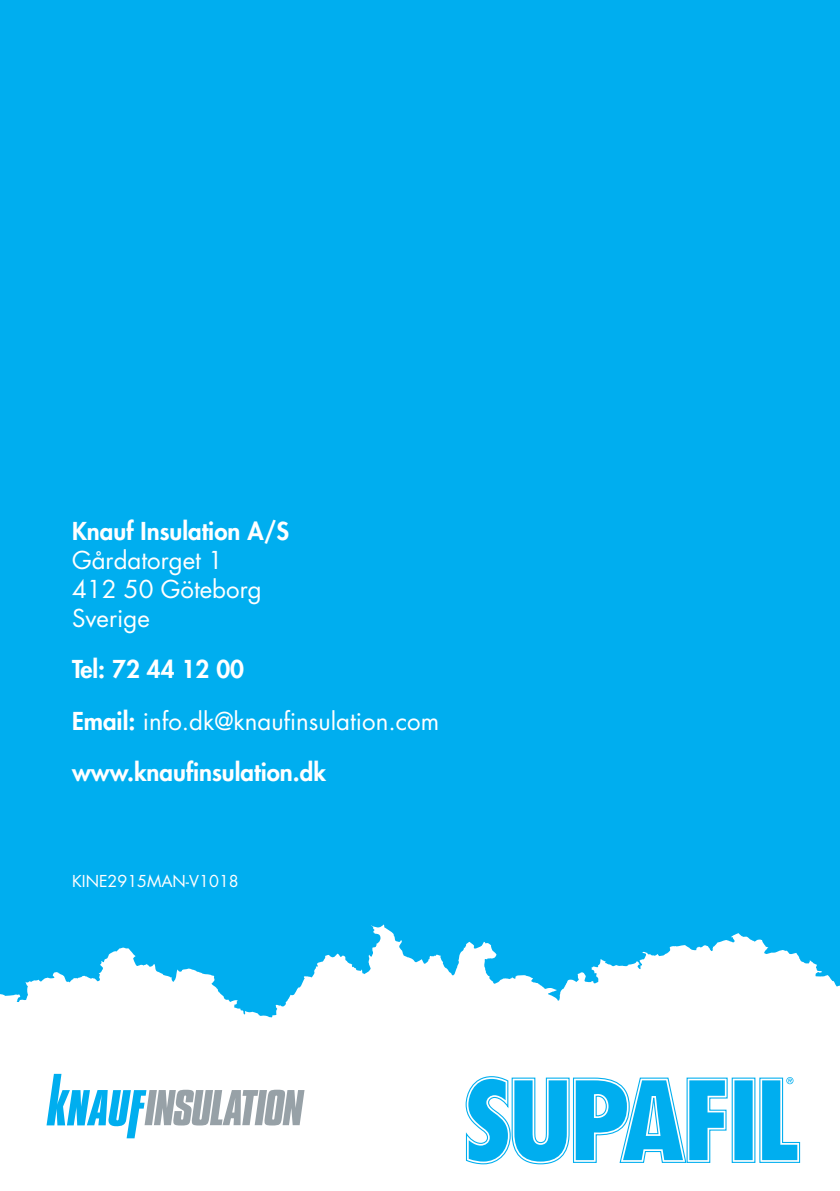
<style>
.page{position:relative;width:840px;height:1191px;background:#fff}
.page>*{position:absolute;margin:0;border:0;box-sizing:border-box;transform-origin:0 0}
.t1{font:800 24px/51.4px "Futura Std";color:#fff}
.t2{font:24px/28.8px "Futura Std";color:#fff}
.t3{font:16px "Futura Std";color:#fff}
.s1{font-weight:400}
</style>
<div class="page">
<div style="left:0;top:0;width:839px;height:1191px;background:#00aeef"></div>
<svg style="left:0;top:924px;width:839px;height:217px;fill:#fff"></svg>
<div style="left:0;top:1141px;width:839px;height:50px;background:#fff"></div>
<svg style="left:464px;top:1075px;width:263px;height:89px"></svg>
<div style="left:731px;top:1078px;width:23px;height:84px;background:linear-gradient(to bottom,#fff,#fff)"></div>
<div style="left:731px;top:1077px;width:24px;height:85px;border:1px solid #00aeef"></div>
<svg style="left:758px;top:1077px;width:42px;height:86px"></svg>
<svg style="left:734px;top:1080px;width:18px;height:80px"></svg>
<svg style="left:46px;top:1073px;width:258px;height:65px;background:#bcdae6"></svg>
<p class="t1" style="left:72px;top:505px;width:218px">Knauf Insulation A/S</p>
<p class="t2" style="left:72px;top:546px;width:191px">Gårdatorget 1<br>412 50 Göteborg<br>Sverige</p>
<p class="t1" style="left:72px;top:643px;width:368px">Tel: 72 44 12 00<br>Email: <span class="s1">info.dk@knaufinsulation.com </span>www.knaufinsulation.dk</p>
<p class="t3" style="left:72px;top:871px;width:168px">KINE2915MAN-V1018</p>
</div>
